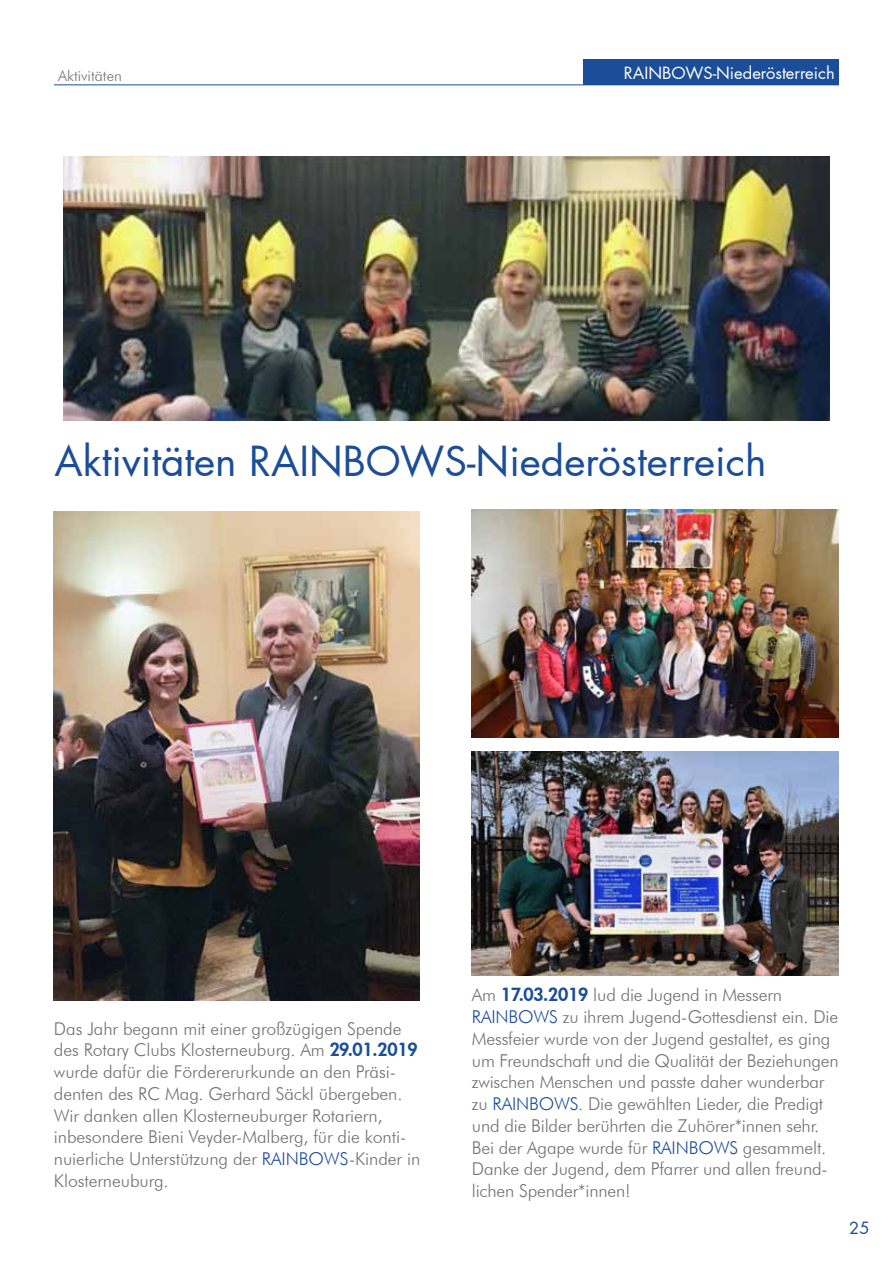
<style>
.page{position:relative;width:893px;height:1263px;background:#fff}
.page>*{position:absolute;margin:0;border:0;box-sizing:border-box;transform-origin:0 0}
.t1{font:40.5px "Futura LT Pro";color:#1b4d98}
.t2{font:300 17.7px/21.8px "Futura BT";letter-spacing:-.01em;color:#717073}
.t3{font:16.5px "Futura LT Pro";color:#fff}
.t4{font:16.5px "Futura LT Pro";color:#1b4d98}
.t5{font:300 15px "Futura BT";color:#717073}
.s1{font-family:"Futura";font-weight:800;color:#1b4d98}
.s2{color:#1b4d98}
</style>
<div class="page">
<div style="left:584px;top:60px;width:255px;height:25px;background:#1b4d98"></div>
<hr style="left:54px;top:84px;width:785px;height:1px;background:#1b4d98">
<img style="left:54px;top:512px;width:366px;height:488px">
<img style="left:472px;top:510px;width:367px;height:228px">
<img style="left:472px;top:752px;width:367px;height:223px">
<img style="left:64px;top:156px;width:765px;height:264px">
<p class="t5" style="left:58px;top:66px;width:65px">Aktivitäten</p>
<p class="t3" style="left:624px;top:62px;width:212px">RAIN BOWS-N iederösterreich</p>
<h1 class="t1" style="left:54px;top:434px;width:714px">Aktivitäten RAIN BOWS-N iederösterreich</h1>
<p class="t2" style="left:54px;top:1017px;width:368px">Das Jahr begann mit einer großzügigen Spende des Rotary Clubs Klosterneuburg. Am <span class="s1">29.01.2019 </span>wurde dafür die Fördererurkunde an den Präsi&shy;denten des RC Mag. Gerhard Säckl übergeben.<br>Wir danken allen Klosterneuburger Rotariern, inbesondere Bieni Veyder-Malberg, für die konti&shy;nuierliche Unterstützung der <span class="s2">RAINBOWS</span>-Kinder in Klosterneuburg.</p>
<p class="t2" style="left:472px;top:984px;width:368px">Am <span class="s1">17.03.2019</span> lud die Jugend in Messern <span class="s2">RAINBOWS</span> zu ihrem Jugend-Gottesdienst ein. Die Messfeier wurde von der Jugend gestaltet, es ging um Freundschaft und die Qualität der Beziehungen zwischen Menschen und passte daher wunderbar zu <span class="s2">RAINBOWS</span>. Die gewählten Lieder, die Predigt und die Bilder berührten die Zuhörer*innen sehr.<br>Bei der Agape wurde für <span class="s2">RAINBOWS</span> gesammelt.<br>Danke der Jugend, dem Pfarrer und allen freund&shy;lichen Spender*innen!</p>
<p class="t4" style="left:849px;top:1217px;width:22px">25</p>
</div>
